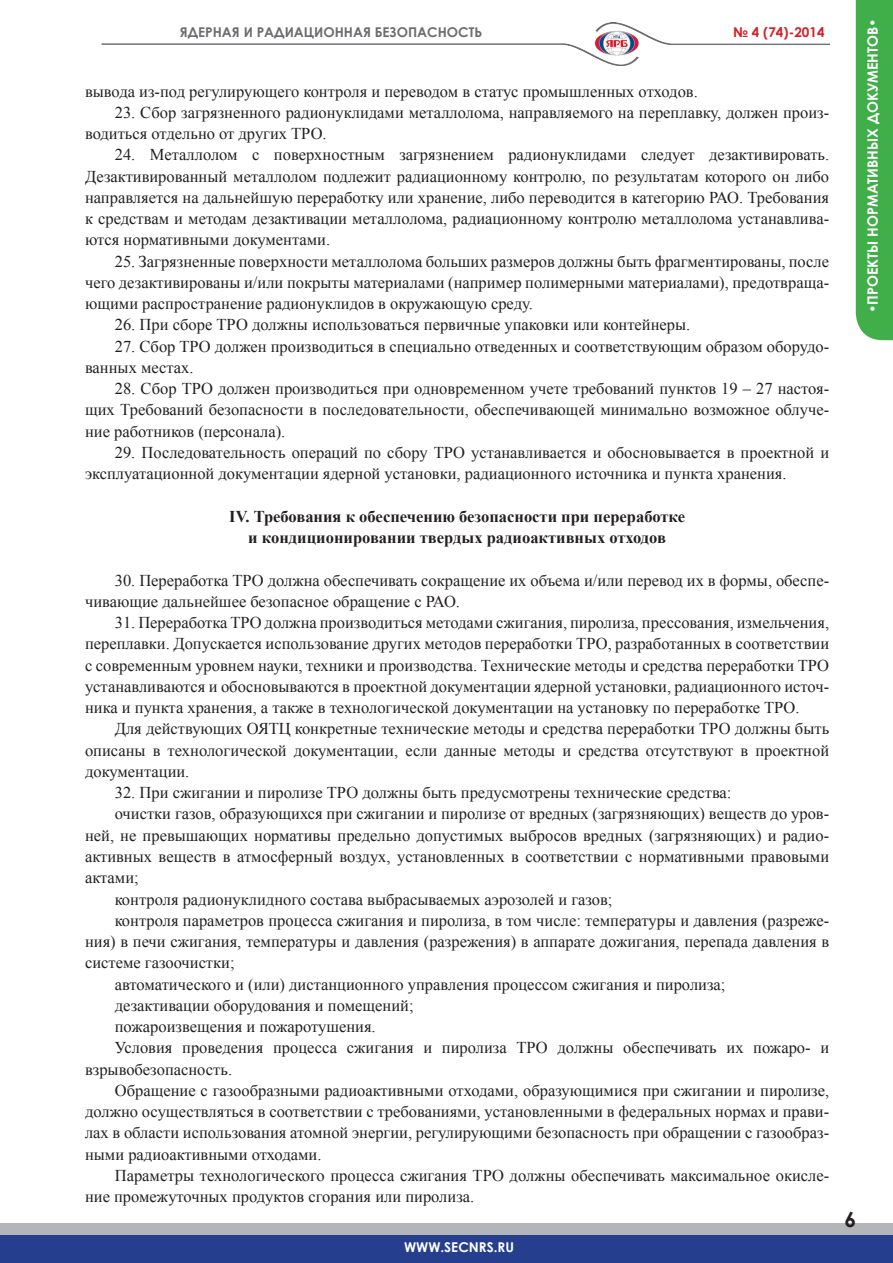
<style>
.page{position:relative;width:893px;height:1263px;background:#fff}
.page>*{position:absolute;margin:0;border:0;box-sizing:border-box;transform-origin:0 0}
.t1{font:700 21px "Century Gothic";color:#231f20}
.ОсНоВнОй{font:16.5px/21.3px "Times New Roman";color:#231f20;text-align:justify}
.заголовок{font:700 16.5px/21.3px "Times New Roman";color:#231f20;text-align:center}
.t2{font:700 14.25px "Century Gothic";color:#fff}
.t3{font:700 13.5px "Century Gothic";color:#6c6d70}
.t4{font:700 13.5px "Century Gothic";color:#fff}
.t5{font:700 13.5px "Century Gothic";color:#d1232a}
</style>
<div class="page">
<img style="left:101px;top:22px;width:729px;height:44px">
<div style="left:856px;top:0;width:37px;height:340px;background:#40ae49"></div>
<div style="left:0;top:1223px;width:893px;height:30px;background:#b4b5b8"></div>
<div style="left:0;top:1235px;width:893px;height:28px;background:#253f8e"></div>
<p class="t3" style="left:180px;top:22px;width:304px">ЯДЕРНАЯ И РАДИАЦИОННАЯ БЕЗОПАСНОСТЬ</p>
<p class="t5" style="left:733px;top:22px;width:93px">№ 4 (74)-2014</p>
<p class="t2" style="left:862px;top:313px;width:296px;rotate:-90deg">•ПРОЕКТЫ НОРМАТИВНЫХ ДОКУМЕНТОВ•</p>
<p class="ОсНоВнОй" style="left:85px;top:80px;width:614px">вывода из-под регулирующего контроля и переводом в статус промышленных отходов.</p>
<p class="ОсНоВнОй" style="left:85px;top:101px;width:746px;text-indent:30px">23. Сбор загрязненного радионуклидами металлолома, направляемого на переплавку, должен произ&shy;водиться отдельно от других ТРО.</p>
<p class="ОсНоВнОй" style="left:85px;top:144px;width:746px;text-indent:30px">24. Металлолом с поверхностным загрязнением радионуклидами следует дезактивировать.<br>Дезактивированный металлолом подлежит радиационному контролю, по результатам которого он либо направляется на дальнейшую переработку или хранение, либо переводится в категорию РАО. Требования к средствам и методам дезактивации металлолома, радиационному контролю металлолома устанавлива&shy;ются нормативными документами.</p>
<p class="ОсНоВнОй" style="left:85px;top:250px;width:746px;text-indent:30px">25. Загрязненные поверхности металлолома больших размеров должны быть фрагментированы, после чего дезактивированы и/или покрыты материалами (например полимерными материалами), предотвраща&shy;ющими распространение радионуклидов в окружающую среду.</p>
<p class="ОсНоВнОй" style="left:115px;top:314px;width:577px">26. При сборе ТРО должны использоваться первичные упаковки или контейнеры.</p>
<p class="ОсНоВнОй" style="left:85px;top:335px;width:746px;text-indent:30px">27. Сбор ТРО должен производиться в специально отведенных и соответствующим образом оборудо&shy;ванных местах.</p>
<p class="ОсНоВнОй" style="left:85px;top:378px;width:746px;text-indent:30px">28. Сбор ТРО должен производиться при одновременном учете требований пунктов 19 – 27 настоя&shy;щих Требований безопасности в последовательности, обеспечивающей минимально возможное облуче&shy;ние работников (персонала).</p>
<p class="ОсНоВнОй" style="left:85px;top:442px;width:746px;text-indent:30px">29. Последовательность операций по сбору ТРО устанавливается и обосновывается в проектной и эксплуатационной документации ядерной установки, радиационного источника и пункта хранения.</p>
<p class="заголовок" style="left:229px;top:505px;width:457px">IV. Требования к обеспечению безопасности при переработке и кондиционировании твердых радиоактивных отходов</p>
<p class="ОсНоВнОй" style="left:85px;top:569px;width:746px;text-indent:30px">30. Переработка ТРО должна обеспечивать сокращение их объема и/или перевод их в формы, обеспе&shy;чивающие дальнейшее безопасное обращение с РАО.</p>
<p class="ОсНоВнОй" style="left:85px;top:612px;width:746px;text-indent:30px">31. Переработка ТРО должна производиться методами сжигания, пиролиза, прессования, измельчения, переплавки. Допускается использование других методов переработки ТРО, разработанных в соответствии с современным уровнем науки, техники и производства. Технические методы и средства переработки ТРО устанавливаются и обосновываются в проектной документации ядерной установки, радиационного источ&shy;ника и пункта хранения, а также в технологической документации на установку по переработке ТРО.</p>
<p class="ОсНоВнОй" style="left:85px;top:718px;width:746px;text-indent:30px">Для действующих ОЯТЦ конкретные технические методы и средства переработки ТРО должны быть описаны в технологической документации, если данные методы и средства отсутствуют в проектной документации.</p>
<p class="ОсНоВнОй" style="left:115px;top:782px;width:618px">32. При сжигании и пиролизе ТРО должны быть предусмотрены технические средства:</p>
<p class="ОсНоВнОй" style="left:85px;top:803px;width:746px;text-indent:30px">очистки газов, образующихся при сжигании и пиролизе от вредных (загрязняющих) веществ до уров&shy;ней, не превышающих нормативы предельно допустимых выбросов вредных (загрязняющих) и радио&shy;активных веществ в атмосферный воздух, установленных в соответствии с нормативными правовыми актами;</p>
<p class="ОсНоВнОй" style="left:115px;top:888px;width:499px">контроля радионуклидного состава выбрасываемых аэрозолей и газов;</p>
<p class="ОсНоВнОй" style="left:85px;top:909px;width:746px;text-indent:30px">контроля параметров процесса сжигания и пиролиза, в том числе: температуры и давления (разреже&shy;ния) в печи сжигания, температуры и давления (разрежения) в аппарате дожигания, перепада давления в системе газоочистки;</p>
<p class="ОсНоВнОй" style="left:115px;top:973px;width:612px">автоматического и (или) дистанционного управления процессом сжигания и пиролиза;</p>
<p class="ОсНоВнОй" style="left:115px;top:994px;width:300px">дезактивации оборудования и помещений;</p>
<p class="ОсНоВнОй" style="left:115px;top:1016px;width:262px">пожароизвещения и пожаротушения.</p>
<p class="ОсНоВнОй" style="left:85px;top:1037px;width:746px;text-indent:30px">Условия проведения процесса сжигания и пиролиза ТРО должны обеспечивать их пожаро- и взрывобезопасность.</p>
<p class="ОсНоВнОй" style="left:85px;top:1079px;width:746px;text-indent:30px">Обращение с газообразными радиоактивными отходами, образующимися при сжигании и пиролизе, должно осуществляться в соответствии с требованиями, установленными в федеральных нормах и прави&shy;лах в области использования атомной энергии, регулирующими безопасность при обращении с газообраз&shy;ными радиоактивными отходами.</p>
<p class="ОсНоВнОй" style="left:85px;top:1164px;width:746px;text-indent:30px">Параметры технологического процесса сжигания ТРО должны обеспечивать максимальное окисле&shy;ние промежуточных продуктов сгорания или пиролиза.</p>
<p class="t4" style="left:404px;top:1237px;width:111px">WWW.SECNRS.RU</p>
<p class="t1" style="left:845px;top:1203px;width:13px">6</p>
</div>
